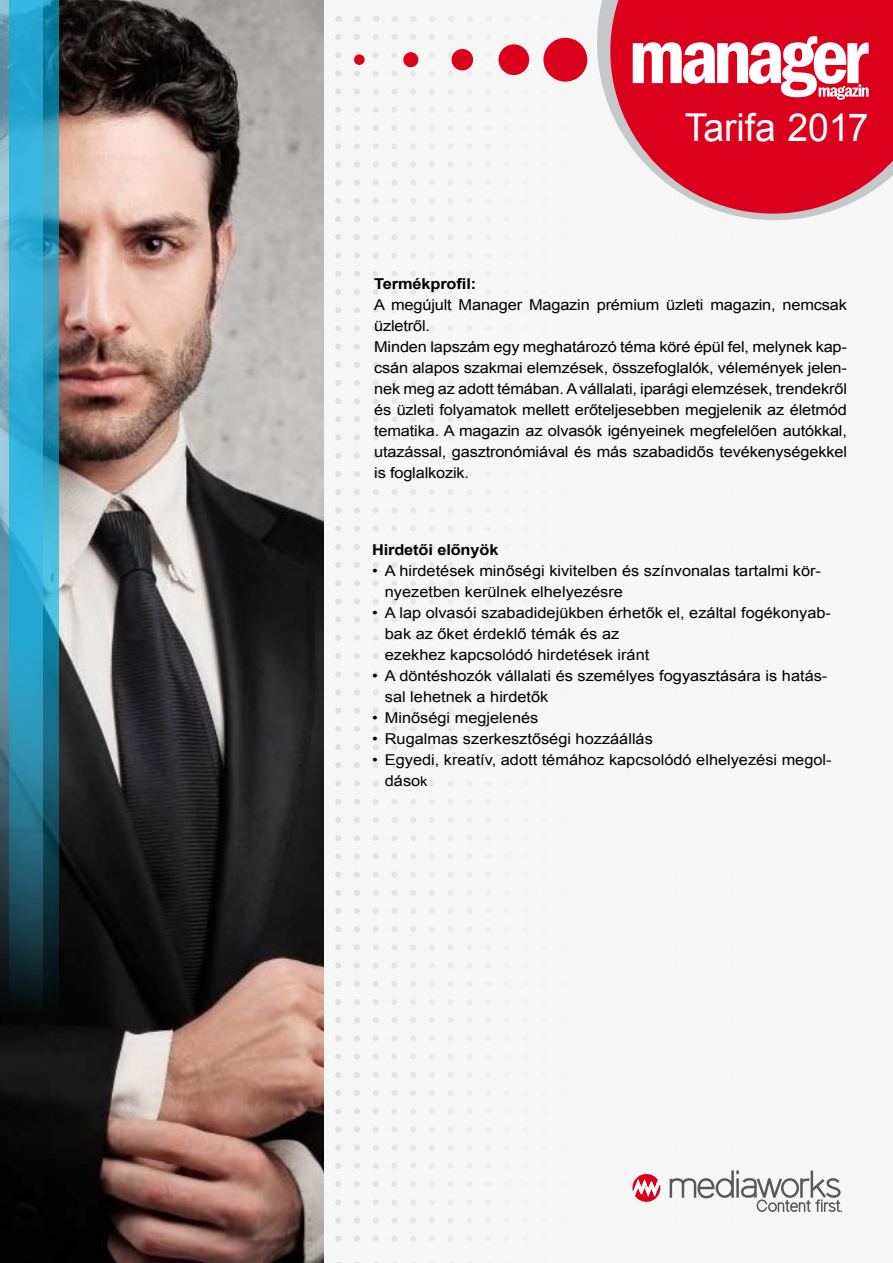
<style>
.page{position:relative;width:893px;height:1263px;background:#f6f6f6}
.page>*{position:absolute;margin:0;border:0;box-sizing:border-box;transform-origin:0 0}
.t1{font:38.4px "Arial";letter-spacing:-.055em;color:#fff}
.t2{font:38.4px "Arial";color:#fff}
.t3{font:15px/21px "Arial";letter-spacing:-.01em;color:#000;scale:1.09 1}
.t4{font:700 15px "Arial";letter-spacing:-.005em;color:#000;scale:1.09 1}
.s1{font-size:13.5px}
</style>
<div class="page">
<svg style="left:335px;top:37px;width:6px;height:1205px"></svg>
<svg style="left:354px;top:37px;width:6px;height:1205px"></svg>
<svg style="left:373px;top:37px;width:6px;height:1205px"></svg>
<svg style="left:392px;top:37px;width:5px;height:1205px"></svg>
<svg style="left:410px;top:37px;width:6px;height:1205px"></svg>
<svg style="left:429px;top:37px;width:6px;height:1204px"></svg>
<svg style="left:448px;top:37px;width:6px;height:1204px"></svg>
<svg style="left:597px;top:0;width:13px;height:109px"></svg>
<svg style="left:610px;top:0;width:283px;height:193px;background:#dc2239"></svg>
<div style="left:543px;top:38px;width:44px;height:44px;background:#db001b;border-radius:50%"></div>
<div style="left:498px;top:44px;width:31px;height:31px;background:#db001b;border-radius:50%"></div>
<div style="left:452px;top:49px;width:21px;height:21px;background:#db001b;border-radius:50%"></div>
<div style="left:403px;top:52px;width:15px;height:15px;background:#db001b;border-radius:50%"></div>
<div style="left:354px;top:54px;width:11px;height:11px;background:#db001b;border-radius:50%"></div>
<svg style="left:632px;top:33px;width:237px;height:1179px"></svg>
<img style="left:59px;top:0;width:264px;height:1263px">
<svg style="left:0;top:0;width:10px;height:1263px;background:#50717e"></svg>
<svg style="left:10px;top:0;width:49px;height:1263px;background:#21728c"></svg>
<h1 class="t2" style="left:673px;top:92px;width:146px">Tarifa 20</h1>
<h1 class="t1" style="left:685px;top:102px;width:185px">Tarifa 201177</h1>
<p class="t4" style="left:374px;top:274px;width:95px">Termékprofil:</p>
<p class="t3" style="left:374px;top:295px;width:435px">A megújult Manager Magazin prémium üzleti magazin, nemcsak üzletről.<br>Minden lapszám egy meghatározó téma köré épül fel, melynek kap&shy;csán alapos szakmai elemzések, összefoglalók, vélemények jelen&shy;nek meg az adott témában. A vállalati, iparági elemzések, trendekről és üzleti folyamatok mellett erőteljesebben megjelenik az életmód tematika. A magazin az olvasók igényeinek megfelelően autókkal, utazással, gasztronómiával és más szabadidős tevékenységekkel is foglalkozik.</p>
<p class="t4" style="left:372px;top:540px;width:117px">Hirdetői előnyök</p>
<p class="t3" style="left:385px;top:561px;width:402px;text-indent:-13px">• A hirdetések minőségi kivitelben és színvonalas tartalmi kör&shy;nyezetben kerülnek elhelyezésre</p>
<p class="t3" style="left:385px;top:603px;width:411px;text-indent:-13px">• A lap olvasói szabadidejükben érhetők el, ezáltal fogékonyab&shy;bak az őket érdeklő témák és az<br>ezekhez kapcsolódó hirdetések iránt</p>
<p class="t3" style="left:385px;top:666px;width:408px;text-indent:-13px">• A döntéshozók vállalati és személyes fogyasztására is hatás&shy;sal lehetnek a hirdetők</p>
<p class="t3" style="left:372px;top:708px;width:154px">• Minőségi megjelenés</p>
<p class="t3" style="left:372px;top:729px;width:259px">• Rugalmas szerkesztőségi hozzáállás</p>
<p class="t3" style="left:385px;top:750px;width:411px;text-indent:-13px">• Egyedi, kreatív, adott témához kapcsolódó elhelyezési megol&shy;dáso<span class="s1">k</span></p>
</div>
